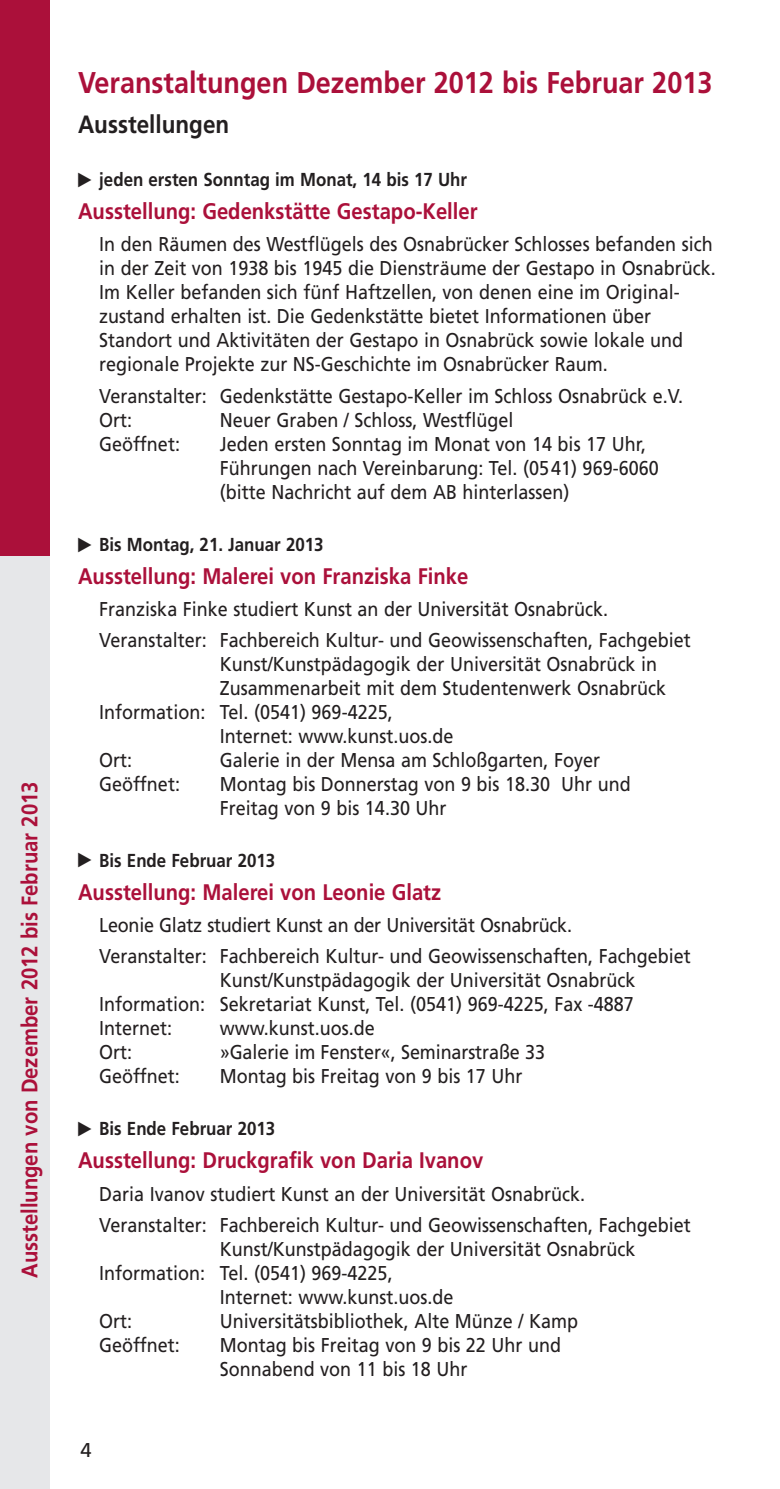
<style>
.page{position:relative;width:780px;height:1489px;background:#fff}
.page>*{position:absolute;margin:0;border:0;box-sizing:border-box;transform-origin:0 0}
.t1{font:700 30px "Frutiger";color:#ab103a;scale:.9 1}
.t2{font:700 25px "Frutiger";color:#231f20;scale:.9 1}
.t3{font:700 22.5px "Frutiger";color:#ab103a;scale:.9 1}
.t4{font:20px/24px "Frutiger";color:#231f20;scale:.9 1}
.t5{font:20px "Frutiger";color:#231f20}
.t6{font:700 18.75px "Frutiger";color:#231f20;scale:.9 1}
</style>
<div class="page">
<div style="left:0;top:0;width:50px;height:1488px;background:#ab103a"></div>
<div style="left:0;top:556px;width:50px;height:932px;background:#e6e7e9"></div>
<p class="t3" style="left:21px;top:1277px;width:553px;rotate:-90deg">Ausstellungen von Dezember 2012 bis Februar 2013</p>
<h1 class="t1" style="left:78px;top:71px;width:706px">Veranstaltungen Dezember 2012 bis Februar 2013</h1>
<p class="t2" style="left:78px;top:114px;width:170px">Ausstellungen</p>
<p class="t6" style="left:99px;top:172px;width:410px">jeden ersten Sonntag im Monat, 14 bis 17 Uhr</p>
<p class="t3" style="left:78px;top:202px;width:445px">Ausstellung: Gedenkstätte Gestapo-Keller</p>
<p class="t4" style="left:99px;top:234px;width:686px">In den Räumen des Westflügels des Osnabrücker Schlosses befanden sich in der Zeit von 1938 bis 1945 die Diensträume der Gestapo in Osnabrück.<br>Im Keller befanden sich fünf Haftzellen, von denen eine im Original - zustand erhalten ist. Die Gedenkstätte bietet Informationen über Standort und Aktivitäten der Gestapo in Osnabrück sowie lokale und regionale Projekte zur NS-Geschichte im Osnabrücker Raum.</p>
<p class="t4" style="left:99px;top:385px;width:650px">Veranstalter: Gedenkstätte Gestapo-Keller im Schloss Osnabrück e.V.<br>Ort:</p>
<p class="t4" style="left:220px;top:409px;width:328px">Neuer Graben / Schloss, Westflügel</p>
<p class="t4" style="left:99px;top:433px;width:91px">Geöffnet:</p>
<p class="t4" style="left:220px;top:433px;width:489px">Jeden ersten Sonntag im Monat von 14 bis 17 Uhr,<br>Führungen nach Vereinbarung: Tel. (0541) 969-6060 (bitte Nachricht auf dem AB hinterlassen)</p>
<p class="t6" style="left:99px;top:537px;width:251px">Bis Montag, 21. Januar 2013</p>
<p class="t3" style="left:78px;top:567px;width:435px">Ausstellung: Malerei von Franziska Finke</p>
<p class="t4" style="left:99px;top:595px;width:658px;line-height:31px">Franziska Finke studiert Kunst an der Universität Osnabrück.<br>Veranstalter: Fachbereich Kultur- und Geowissenschaften, Fachgebiet</p>
<p class="t4" style="left:220px;top:654px;width:487px">Kunst/Kunstpädagogik der Universität Osnabrück in</p>
<p class="t4" style="left:220px;top:678px;width:497px">Zusammenarbeit mit dem Studentenwerk Osnabrück</p>
<p class="t4" style="left:99px;top:702px;width:327px">Information: Tel. (0541) 969-4225,</p>
<p class="t4" style="left:220px;top:726px;width:261px">Internet: www.kunst.uos.de</p>
<p class="t4" style="left:99px;top:750px;width:38px">Ort:</p>
<p class="t4" style="left:220px;top:750px;width:424px">Galerie in der Mensa am Schloßgarten, Foyer</p>
<p class="t4" style="left:99px;top:774px;width:91px">Geöffnet:</p>
<p class="t4" style="left:220px;top:774px;width:458px">Montag bis Donnerstag von 9 bis 18.30 Uhr und<br>Freitag von 9 bis 14.30 Uhr</p>
<p class="t6" style="left:99px;top:852px;width:197px">Bis Ende Februar 2013</p>
<p class="t3" style="left:78px;top:882px;width:405px">Ausstellung: Malerei von Leonie Glatz</p>
<p class="t4" style="left:99px;top:910px;width:658px;line-height:31px">Leonie Glatz studiert Kunst an der Universität Osnabrück.<br>Veranstalter: Fachbereich Kultur- und Geowissenschaften, Fachgebiet</p>
<p class="t4" style="left:99px;top:969px;width:597px;text-align:justify;text-indent:121px">Kunst/Kunstpädagogik der Universität Osnabrück Information: Sekretariat Kunst, Tel. (0541) 969-4225, Fax -4887<br>Internet:</p>
<p class="t4" style="left:220px;top:1017px;width:174px">www.kunst.uos.de</p>
<p class="t4" style="left:99px;top:1041px;width:38px">Ort:</p>
<p class="t4" style="left:220px;top:1041px;width:363px">»Galerie im Fenster«, Seminarstraße 33</p>
<p class="t4" style="left:99px;top:1065px;width:91px">Geöffnet:</p>
<p class="t4" style="left:220px;top:1065px;width:338px">Montag bis Freitag von 9 bis 17 Uhr</p>
<p class="t6" style="left:99px;top:1121px;width:197px">Bis Ende Februar 2013</p>
<p class="t3" style="left:78px;top:1151px;width:452px">Ausstellung: Druckgrafik von Daria Ivanov</p>
<p class="t4" style="left:99px;top:1179px;width:658px;line-height:31px">Daria Ivanov studiert Kunst an der Universität Osnabrück.<br>Veranstalter: Fachbereich Kultur- und Geowissenschaften, Fachgebiet</p>
<p class="t4" style="left:220px;top:1238px;width:463px">Kunst/Kunstpädagogik der Universität Osnabrück</p>
<p class="t4" style="left:99px;top:1262px;width:327px">Information: Tel. (0541) 969-4225,</p>
<p class="t4" style="left:220px;top:1286px;width:261px">Internet: www.kunst.uos.de</p>
<p class="t4" style="left:99px;top:1310px;width:38px">Ort:</p>
<p class="t4" style="left:220px;top:1310px;width:399px">Universitätsbibliothek, Alte Münze / Kamp</p>
<p class="t4" style="left:99px;top:1334px;width:91px">Geöffnet:</p>
<p class="t4" style="left:220px;top:1334px;width:381px">Montag bis Freitag von 9 bis 22 Uhr und<br>Sonnabend von 11 bis 18 Uhr</p>
<p class="t5" style="left:80px;top:1441px;width:13px">4</p>
</div>
